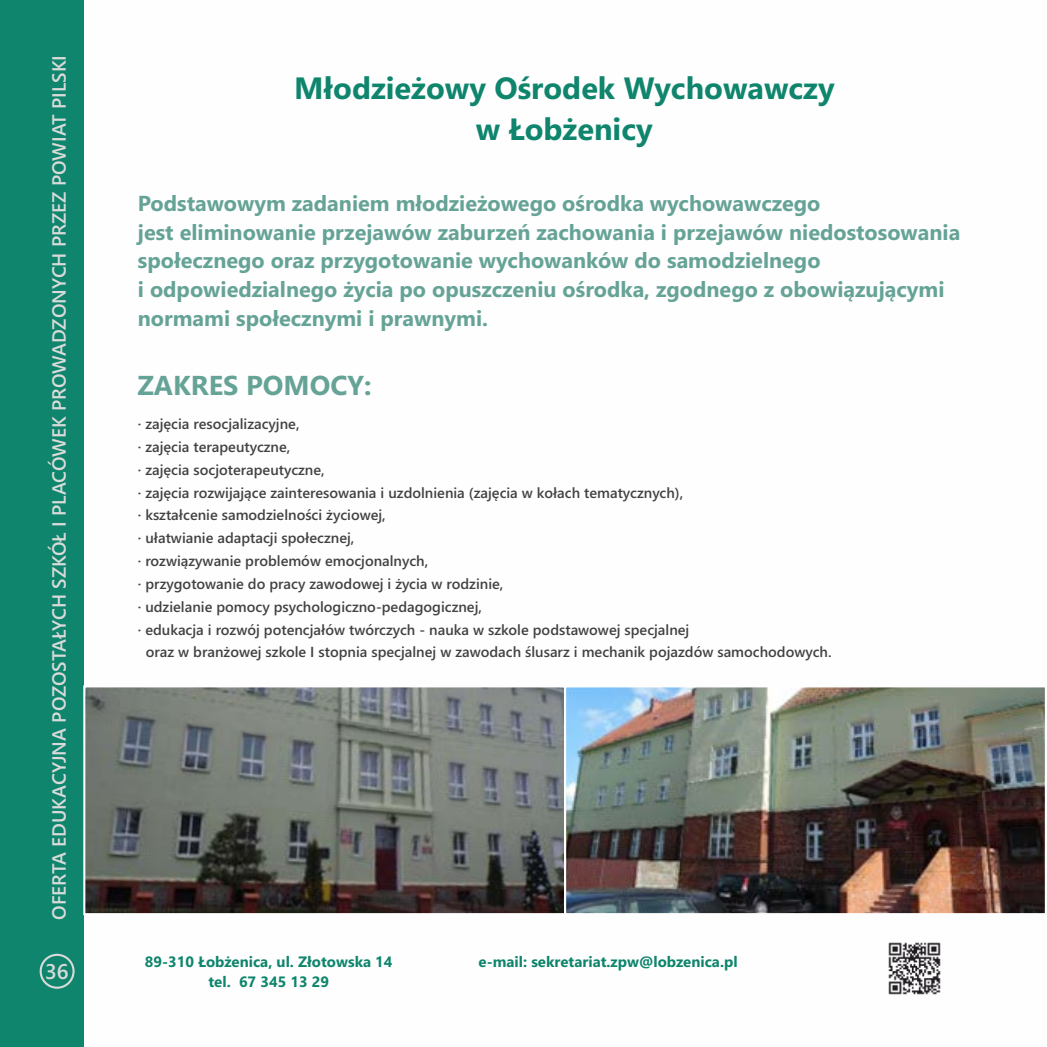
<style>
.page{position:relative;width:1047px;height:1047px;background:#fff}
.page>*{position:absolute;margin:0;border:0;box-sizing:border-box;transform-origin:0 0}
.t1{font:700 30.8px/40.9px "Segoe UI";color:#0e856c;text-align:center}
.t2{font:700 27.3px "Segoe UI";color:#66a397}
.t3{font:700 21.7px/28.7px "Segoe UI";color:#66a397}
.t4{font:600 21.18px "Segoe UI";color:#d9dada}
.t5{font:600 19.25px "Segoe UI";color:#d9dada}
.t6{font:700 15.05px/19.9px "Segoe UI";color:#0e856c;text-align:center}
.t7{font:600 14.53px "Segoe UI";color:#434242}
</style>
<div class="page">
<div style="left:0;top:0;width:83px;height:1047px;background:#0e856c"></div>
<div style="left:40px;top:953px;width:35px;height:35px;border:2px solid #d9dada;border-radius:50%"></div>
<img style="left:86px;top:688px;width:477px;height:224px">
<div style="left:83px;top:685px;width:483px;height:230px;border:2px solid #fefefe"></div>
<img style="left:567px;top:688px;width:477px;height:224px">
<div style="left:564px;top:685px;width:483px;height:230px;border:2px solid #fefefe"></div>
<img style="left:888px;top:942px;width:53px;height:53px">
<h3 class="t5" style="left:52px;top:920px;width:866px;rotate:-90deg">OFERTA EDUKACYJNA POZOSTAŁYCH SZKÓŁ I PLACÓWEK PROWADZONYCH PRZEZ POWIAT PILSKI</h3>
<h3 class="t4" style="left:45px;top:963px;width:25px">36</h3>
<h1 class="t1" style="left:294px;top:70px;width:542px">Młodzieżowy Ośrodek Wychowawczy w Łobżenicy</h1>
<p class="t3" style="left:138px;top:191px;width:824px">Podstawowym zadaniem młodzieżowego ośrodka wychowawczego<br>jest eliminowanie przejawów zaburzeń zachowania i przejawów niedostosowania społecznego oraz przygotowanie wychowanków do samodzielnego<br>i odpowiedzialnego życia po opuszczeniu ośrodka, zgodnego z obowiązującymi normami społecznymi i prawnymi.</p>
<h2 class="t2" style="left:137px;top:375px;width:236px">ZAKRES POMOCY:</h2>
<p class="t7" style="left:138px;top:418px;width:163px">· zajęcia resocjalizacyjne,</p>
<p class="t7" style="left:138px;top:441px;width:154px">· zajęcia terapeutyczne,</p>
<p class="t7" style="left:138px;top:464px;width:188px">· zajęcia socjoterapeutyczne,</p>
<p class="t7" style="left:138px;top:487px;width:547px">· zajęcia rozwijające zainteresowania i uzdolnienia (zajęcia w kołach tematycznych),</p>
<p class="t7" style="left:138px;top:510px;width:249px">· kształcenie samodzielności życiowej,</p>
<p class="t7" style="left:138px;top:533px;width:218px">· ułatwianie adaptacji społecznej,</p>
<p class="t7" style="left:138px;top:555px;width:292px">· rozwiązywanie problemów emocjonalnych,</p>
<p class="t7" style="left:138px;top:578px;width:367px">· przygotowanie do pracy zawodowej i życia w rodzinie,</p>
<p class="t7" style="left:138px;top:601px;width:346px">· udzielanie pomocy psychologiczno-pedagogicznej,</p>
<p class="t7" style="left:138px;top:624px;width:553px">· edukacja i rozwój potencjałów twórczych - nauka w szkole podstawowej specjalnej</p>
<p class="t7" style="left:146px;top:647px;width:687px">oraz w branżowej szkole I stopnia specjalnej w zawodach ślusarz i mechanik pojazdów samochodowych.</p>
<p class="t6" style="left:145px;top:953px;width:249px">89-310 Łobżenica, ul. Złotowska 14 tel. 67 345 13 29</p>
<p class="t6" style="left:478px;top:953px;width:260px">e-mail: sekretariat.zpw@lobzenica.pl</p>
</div>
